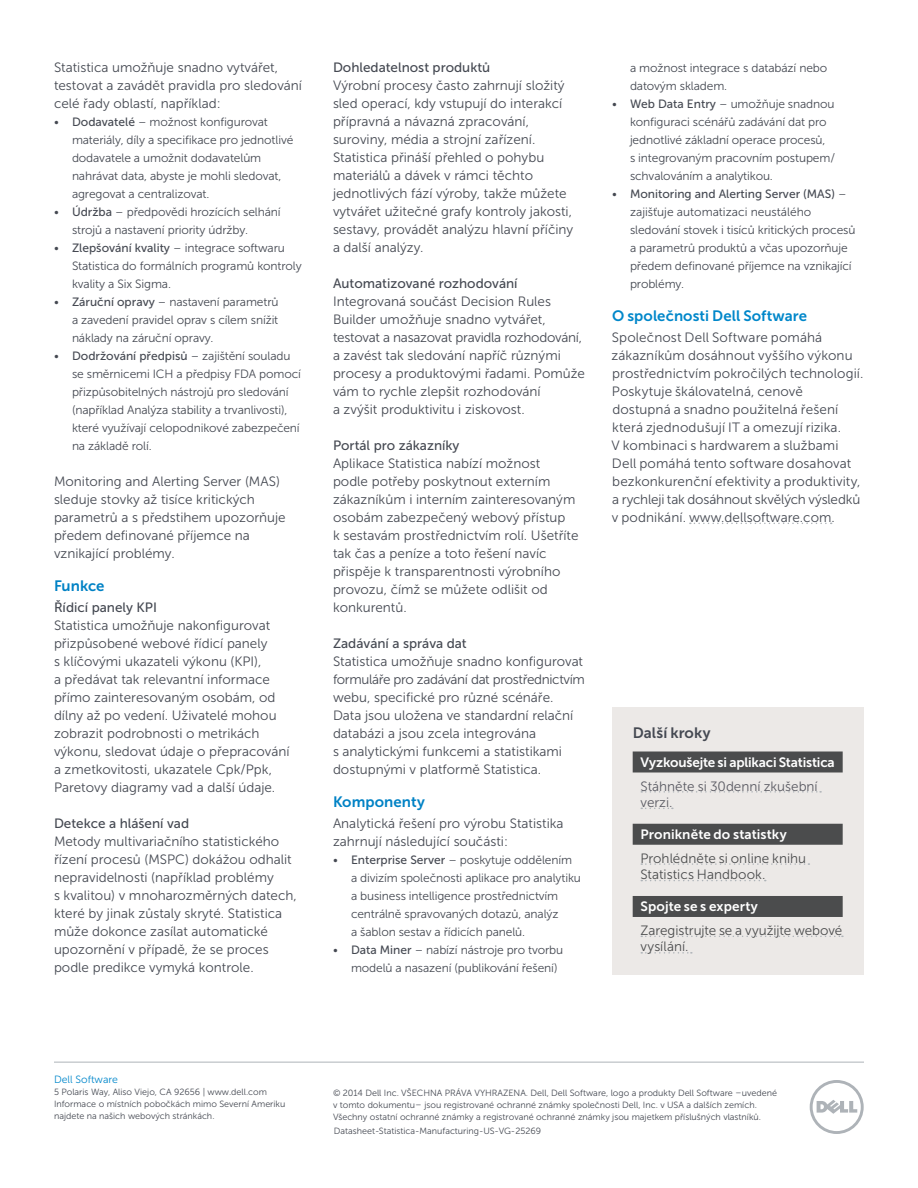
<style>
.page{position:relative;width:918px;height:1188px;background:#fff}
.page>*{position:absolute;margin:0;border:0;box-sizing:border-box;transform-origin:0 0}
.t1{font:15px "Museo Sans For Dell 700";letter-spacing:.005em;color:#0087ca}
.t2{font:15px "Museo Sans For Dell 700";letter-spacing:.005em;color:#0082c5}
.t3{font:15px "Museo Sans For Dell 700";letter-spacing:.005em;color:#454952}
.t4{font:13.5px/18px "Museo Sans For Dell 300";color:#454952}
.t5{font:13.5px "Museo Sans For Dell 500";color:#454952}
.t6{font:13.5px/16.5px "Museo Sans For Dell 300";color:#4b4c4d}
.t7{font:13.5px "Museo Sans For Dell 700";color:#fff}
.t8{font:13.5px/16.5px "Museo Sans For Dell 300";color:#5b5b63}
.t9{font:12px/18px "Museo Sans For Dell 300";letter-spacing:-.01em;color:#454952}
.t10{font:12px "Museo Sans For Dell 500";color:#454952}
.t11{font:10.5px "Museo Sans For Dell 300";color:#0087cb}
.t12{font:9px/12px "Museo Sans For Dell 300";color:#454952}
.s1{font-family:"Museo Sans For Dell 500"}
.s2{font-family:"Museo Sans For Dell 300"}
</style>
<div class="page">
<hr style="left:54px;top:1062px;width:810px;height:1px;background:#aeb3b8">
<svg style="left:810px;top:1080px;width:54px;height:54px"></svg>
<svg style="left:690px;top:523px;width:142px;height:1px"></svg>
<div style="left:612px;top:707px;width:252px;height:268px;background:#ece9e7"></div>
<div style="left:633px;top:752px;width:210px;height:20px;background:#4b4c4d"></div>
<svg style="left:641px;top:791px;width:180px;height:2px"></svg>
<svg style="left:641px;top:808px;width:32px;height:1px"></svg>
<div style="left:633px;top:824px;width:210px;height:21px;background:#4b4c4d"></div>
<svg style="left:641px;top:863px;width:168px;height:2px"></svg>
<svg style="left:641px;top:880px;width:125px;height:1px"></svg>
<div style="left:633px;top:896px;width:210px;height:21px;background:#4b4c4d"></div>
<svg style="left:641px;top:936px;width:202px;height:1px"></svg>
<svg style="left:641px;top:952px;width:51px;height:2px"></svg>
<p class="t4" style="left:54px;top:58px;width:250px">Statistica umožňuje snadno vytvářet, testovat a zavádět pravidla pro sledování celé řady oblastí, například:</p>
<p class="t9" style="left:72px;top:113px;width:223px;text-indent:-18px">• <span class="s1">Dodavatelé</span> – možnost konfigurovat materiály, díly a specifikace pro jednotlivé dodavatele a umožnit dodavatelům nahrávat data, abyste je mohli sledovat, agregovat a centralizovat.</p>
<p class="t9" style="left:72px;top:203px;width:210px;text-indent:-18px">• <span class="s1">Údržba</span> – předpovědi hrozících selhání strojů a nastavení priority údržby.</p>
<p class="t9" style="left:72px;top:239px;width:231px;text-indent:-18px">• <span class="s1">Zlepšování kvality</span> – integrace softwaru<br>Statistica do formálních programů kontroly kvality a Six Sigma.</p>
<p class="t9" style="left:72px;top:293px;width:208px;text-align:justify;text-indent:-18px">• <span class="s1">Záruční opravy</span> – nastavení parametrů a zavedení pravidel oprav s cílem snížit náklady na záruční opravy.</p>
<p class="t9" style="left:72px;top:347px;width:231px;text-indent:-18px">• <span class="s1">Dodržování předpisů</span> – zajištění souladu se směrnicemi ICH a předpisy FDA pomocí přizpůsobitelných nástrojů pro sledování (například Analýza stability a trvanlivosti), které využívají celopodnikové zabezpečení na základě rolí.</p>
<p class="t4" style="left:54px;top:472px;width:233px">Monitoring and Alerting Server (MAS) sleduje stovky až tisíce kritických parametrů a s předstihem upozorňuje předem definované příjemce na vznikající problémy.</p>
<p class="t2" style="left:54px;top:577px;width:52px">Funkce</p>
<p class="t5" style="left:54px;top:600px;width:104px">Řídicí panely KPI</p>
<p class="t4" style="left:54px;top:616px;width:237px">Statistica umožňuje nakonfigurovat přizpůsobené webové řídicí panely<br>s klíčovými ukazateli výkonu (KPI),<br>a předávat tak relevantní informace přímo zainteresovaným osobám, od dílny až po vedení. Uživatelé mohou zobrazit podrobnosti o metrikách výkonu, sledovat údaje o přepracování a zmetkovitosti, ukazatele Cpk/Ppk, Paretovy diagramy vad a další údaje.</p>
<p class="t5" style="left:54px;top:816px;width:137px">Detekce a hlášení vad</p>
<p class="t4" style="left:54px;top:832px;width:244px">Metody multivariačního statistického řízení procesů (MSPC) dokážou odhalit nepravidelnosti (například problémy<br>s kvalitou) v mnoharozměrných datech, které by jinak zůstaly skryté. Statistica může dokonce zasílat automatické upozornění v případě, že se proces podle predikce vymyká kontrole.</p>
<p class="t5" style="left:333px;top:60px;width:159px">Dohledatelnost produktů</p>
<p class="t4" style="left:333px;top:76px;width:242px">Výrobní procesy často zahrnují složitý sled operací, kdy vstupují do interakcí přípravná a návazná zpracování, suroviny, média a strojní zařízení.<br>Statistica přináší přehled o pohybu materiálů a dávek v rámci těchto jednotlivých fází výroby, takže můžete vytvářet užitečné grafy kontroly jakosti, sestavy, provádět analýzu hlavní příčiny a další analýzy.</p>
<p class="t5" style="left:333px;top:276px;width:186px">Automatizované rozhodování</p>
<p class="t4" style="left:333px;top:292px;width:254px">Integrovaná součást Decision Rules Builder umožňuje snadno vytvářet, testovat a nasazovat pravidla rozhodování, a zavést tak sledování napříč různými procesy a produktovými řadami. Pomůže vám to rychle zlepšit rozhodování<br>a zvýšit produktivitu i ziskovost.</p>
<p class="t5" style="left:333px;top:438px;width:128px">Portál pro zákazníky</p>
<p class="t4" style="left:333px;top:454px;width:247px">Aplikace Statistica nabízí možnost podle potřeby poskytnout externím zákazníkům i interním zainteresovaným osobám zabezpečený webový přístup<br>k sestavám prostřednictvím rolí. Ušetříte tak čas a peníze a toto řešení navíc přispěje k transparentnosti výrobního provozu, čímž se můžete odlišit od konkurentů.</p>
<p class="t5" style="left:333px;top:636px;width:135px">Zadávání a správa dat</p>
<p class="t4" style="left:333px;top:652px;width:253px">Statistica umožňuje snadno konfigurovat formuláře pro zadávání dat prostřednictvím webu, specifické pro různé scénáře.<br>Data jsou uložena ve standardní relační databázi a jsou zcela integrována<br>s analytickými funkcemi a statistikami dostupnými v platformě Statistica.</p>
<p class="t2" style="left:333px;top:793px;width:93px">Komponenty</p>
<p class="t4" style="left:333px;top:814px;width:232px">Analytická řešení pro výrobu Statistika zahrnují následující součásti:</p>
<p class="t9" style="left:351px;top:851px;width:231px;text-indent:-18px">• <span class="s1">Enterprise Server</span> – poskytuje oddělením a divizím společnosti aplikace pro analytiku a business intelligence prostřednictvím centrálně spravovaných dotazů, analýz<br>a šablon sestav a řídicích panelů.</p>
<p class="t9" style="left:351px;top:941px;width:214px;text-indent:-18px">• <span class="s1">Data Miner</span> – nabízí nástroje pro tvorbu modelů a nasazení (publikování řešení)</p>
<p class="t9" style="left:630px;top:59px;width:199px">a možnost integrace s databází nebo datovým skladem.</p>
<p class="t9" style="left:630px;top:95px;width:207px;text-indent:-18px">• <span class="s1">Web Data Entry</span> – umožňuje snadnou konfiguraci scénářů zadávání dat pro jednotlivé základní operace procesů,<br>s integrovaným pracovním postupem/ schvalováním a analytikou.</p>
<p class="t10" style="left:612px;top:187px;width:236px"><span class="s2">•</span> Monitoring and Alerting Server (MAS) <span class="s2">–</span></p>
<p class="t9" style="left:630px;top:203px;width:227px">zajišťuje automatizaci neustálého sledování stovek i tisíců kritických procesů a parametrů produktů a včas upozorňuje předem definované příjemce na vznikající problémy.</p>
<p class="t1" style="left:612px;top:307px;width:196px">O společnosti Dell Software</p>
<p class="t4" style="left:612px;top:328px;width:253px">Společnost Dell Software pomáhá zákazníkům dosáhnout vyššího výkonu prostřednictvím pokročilých technologií.<br>Poskytuje škálovatelná, cenově dostupná a snadno použitelná řešení která zjednodušují IT a omezují rizika.<br>V kombinaci s hardwarem a službami Dell pomáhá tento software dosahovat bezkonkurenční efektivity a produktivity, a rychleji tak dosáhnout skvělých výsledků v podnikání. www.dellsoftware.com.</p>
<p class="t3" style="left:633px;top:724px;width:79px">Další kroky</p>
<p class="t7" style="left:640px;top:754px;width:196px">Vyzkoušejte si aplikaci Statistica</p>
<p class="t8" style="left:640px;top:778px;width:179px">Stáhněte si 30denní zkušební verzi.</p>
<p class="t7" style="left:640px;top:827px;width:148px">Pronikněte do statistky</p>
<p class="t6" style="left:640px;top:850px;width:167px">Prohlédněte si online knihu<br>Statistics Handbook.</p>
<p class="t7" style="left:640px;top:899px;width:119px">Spojte se s experty</p>
<p class="t6" style="left:640px;top:922px;width:203px">Zaregistrujte se a využijte webové vysílání.</p>
<p class="t11" style="left:54px;top:1074px;width:65px">Dell Software</p>
<p class="t12" style="left:54px;top:1086px;width:233px">5 Polaris Way, Aliso Viejo, CA 92656 | www.dell.com<br>Informace o místních pobočkách mimo Severní Ameriku najdete na našich webových stránkách.</p>
<p class="t12" style="left:333px;top:1087px;width:446px">© 2014 Dell Inc. VŠECHNA PRÁVA VYHRAZENA. Dell, Dell Software, logo a produkty Dell Software –uvedené v tomto dokumentu– jsou registrované ochranné známky společnosti Dell, Inc. v USA a dalších zemích.<br>Všechny ostatní ochranné známky a registrované ochranné známky jsou majetkem příslušných vlastníků.</p>
<p class="t12" style="left:334px;top:1124px;width:209px">Datasheet-Statistica-Manufacturing-US-VG-25269</p>
</div>
